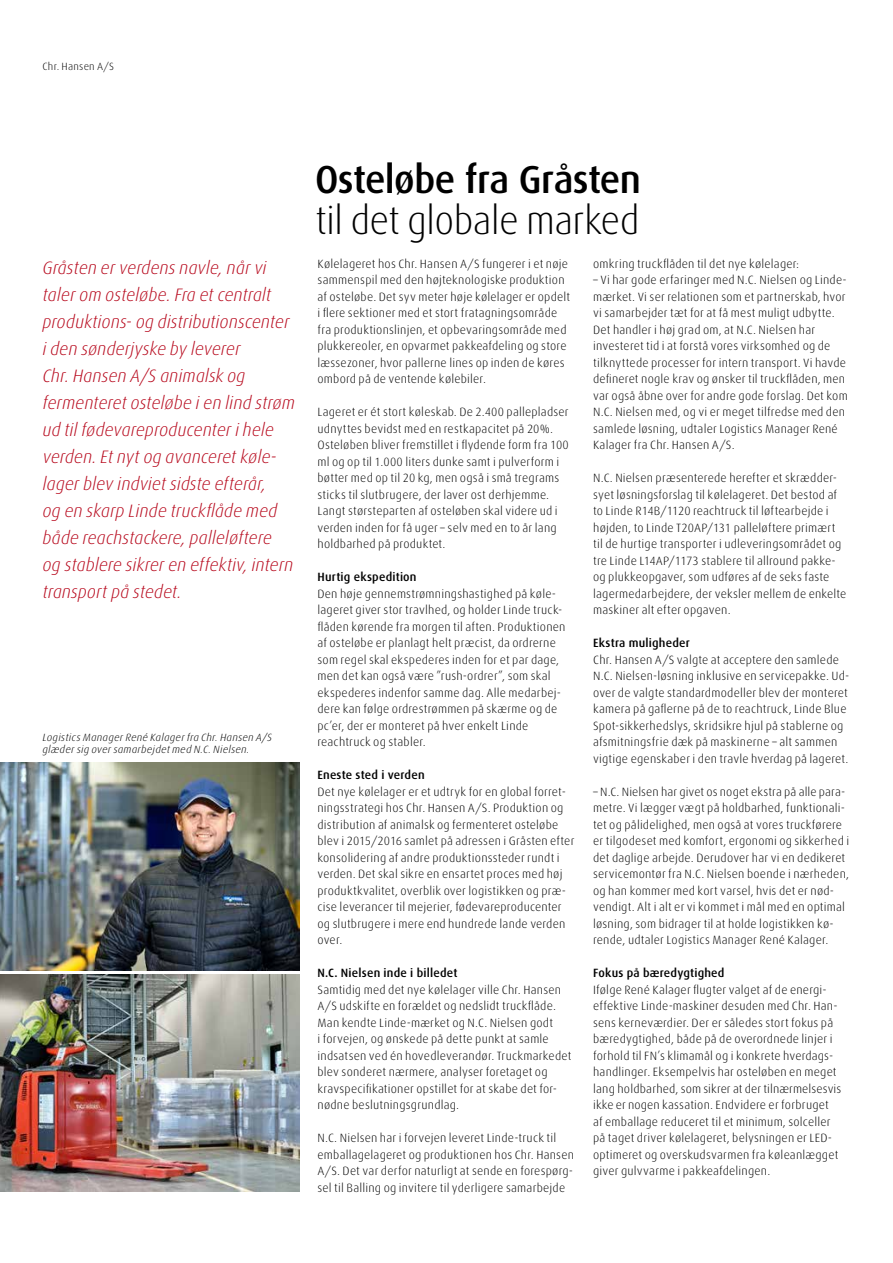
<style>
.page{position:relative;width:893px;height:1263px;background:#fff}
.page>*{position:absolute;margin:0;border:0;box-sizing:border-box;transform-origin:0 0}
.t1{font:300 39px "Linde Dax";letter-spacing:-.02em;color:#000}
.t2{font:500 39px "Linde Dax";letter-spacing:-.015em;color:#000}
.t3{font:italic 300 18px/27px "Linde Dax";letter-spacing:-.005em;color:#b7081c}
.t4{font:300 12px/16.5px "Linde Dax";letter-spacing:.015em;color:#000}
.t5{font:500 12px "Linde Dax";letter-spacing:.015em;color:#000}
.t6{font:italic 300 10.5px/12px "Linde Dax";letter-spacing:.02em;color:#000}
.t7{font:300 10.5px "Linde Dax";letter-spacing:.02em;color:#000}
</style>
<div class="page">
<img style="left:0;top:974px;width:300px;height:218px">
<img style="left:0;top:763px;width:300px;height:207px">
<p class="t7" style="left:43px;top:60px;width:73px">Chr. Hansen A/S</p>
<p class="t3" style="left:43px;top:255px;width:254px">Gråsten er verdens navle, når vi taler om osteløbe. Fra et centralt produktions- og distributionscenter i den sønderjyske by leverer<br>Chr. Hansen A/S animalsk og fermenteret osteløbe i en lind strøm ud til fødevareproducenter i hele verden. Et nyt og avanceret køle&shy;lager blev indviet sidste efterår,<br>og en skarp Linde truckflåde med både reachstackere, palleløftere<br>og stablere sikrer en effektiv, intern transport på stedet.</p>
<p class="t6" style="left:43px;top:732px;width:231px">Logistics Manager René Kalager fra Chr. Hansen A/S glæder sig over samarbejdet med N.C. Nielsen.</p>
<h1 class="t2" style="left:315px;top:158px;width:328px">Osteløbe fra Gråsten</h1>
<h1 class="t1" style="left:315px;top:199px;width:326px">til det globale marked</h1>
<p class="t4" style="left:317px;top:255px;width:254px">Kølelageret hos Chr. Hansen A/S fungerer i et nøje sammenspil med den højteknologiske produktion af osteløbe. Det syv meter høje kølelager er opdelt i flere sektioner med et stort fratagningsområde fra produktionslinjen, et opbevaringsområde med plukkereoler, en opvarmet pakkeafdeling og store læssezoner, hvor pallerne lines op inden de køres ombord på de ventende kølebiler.</p>
<p class="t4" style="left:317px;top:404px;width:253px">Lageret er ét stort køleskab. De 2.400 pallepladser udnyttes bevidst med en restkapacitet på 20%.<br>Osteløben bliver fremstillet i flydende form fra 100 ml og op til 1.000 liters dunke samt i pulverform i bøtter med op til 20 kg, men også i små tregrams sticks til slutbrugere, der laver ost derhjemme.<br>Langt størsteparten af osteløben skal videre ud i verden inden for få uger – selv med en to år lang holdbarhed på produktet.</p>
<p class="t5" style="left:317px;top:570px;width:101px">Hurtig ekspedition</p>
<p class="t4" style="left:317px;top:585px;width:250px">Den høje gennemstrømningshastighed på køle&shy;lageret giver stor travlhed, og holder Linde truck&shy;flåden kørende fra morgen til aften. Produktionen af osteløbe er planlagt helt præcist, da ordrerne som regel skal ekspederes inden for et par dage, men det kan også være ”rush-ordrer”, som skal ekspederes indenfor samme dag. Alle medarbej&shy;dere kan følge ordrestrømmen på skærme og de pc’er, der er monteret på hver enkelt Linde reachtruck og stabler.</p>
<p class="t5" style="left:317px;top:768px;width:109px">Eneste sted i verden</p>
<p class="t4" style="left:317px;top:783px;width:258px">Det nye kølelager er et udtryk for en global forret&shy;ningsstrategi hos Chr. Hansen A/S. Produktion og distribution af animalsk og fermenteret osteløbe blev i 2015/2016 samlet på adressen i Gråsten efter konsolidering af andre produktionssteder rundt i verden. Det skal sikre en ensartet proces med høj produktkvalitet, overblik over logistikken og præ&shy;cise leverancer til mejerier, fødevareproducenter og slutbrugere i mere end hundrede lande verden over.</p>
<p class="t5" style="left:317px;top:966px;width:141px">N.C. Nielsen inde i billedet</p>
<p class="t4" style="left:317px;top:981px;width:256px">Samtidig med det nye kølelager ville Chr. Hansen A/S udskifte en forældet og nedslidt truckflåde.<br>Man kendte Linde-mærket og N.C. Nielsen godt<br>i forvejen, og ønskede på dette punkt at samle indsatsen ved én hovedleverandør. Truckmarkedet blev sonderet nærmere, analyser foretaget og kravspecifikationer opstillet for at skabe det for&shy;nødne beslutningsgrundlag.</p>
<p class="t4" style="left:317px;top:1130px;width:258px">N.C. Nielsen har i forvejen leveret Linde-truck til emballagelageret og produktionen hos Chr. Hansen A/S. Det var derfor naturligt at sende en forespørg&shy;sel til Balling og invitere til yderligere samarbejde</p>
<p class="t4" style="left:593px;top:255px;width:208px">omkring truckflåden til det nye kølelager:</p>
<p class="t4" style="left:593px;top:272px;width:256px">– Vi har gode erfaringer med N.C. Nielsen og Linde&shy;mærket. Vi ser relationen som et partnerskab, hvor vi samarbejder tæt for at få mest muligt udbytte.<br>Det handler i høj grad om, at N.C. Nielsen har investeret tid i at forstå vores virksomhed og de tilknyttede processer for intern transport. Vi havde defineret nogle krav og ønsker til truckflåden, men var også åbne over for andre gode forslag. Det kom N.C. Nielsen med, og vi er meget tilfredse med den samlede løsning, udtaler Logistics Manager René Kalager fra Chr. Hansen A/S.</p>
<p class="t4" style="left:593px;top:470px;width:255px">N.C. Nielsen præsenterede herefter et skrædder&shy;syet løsningsforslag til kølelageret. Det bestod af to Linde R14B/1120 reachtruck til løftearbejde i højden, to Linde T20AP/131 palleløftere primært til de hurtige transporter i udleveringsområdet og tre Linde L14AP/1173 stablere til allround pakke&shy;og plukkeopgaver, som udføres af de seks faste lagermedarbejdere, der veksler mellem de enkelte maskiner alt efter opgaven.</p>
<p class="t5" style="left:593px;top:636px;width:98px">Ekstra muligheder</p>
<p class="t4" style="left:593px;top:651px;width:258px">Chr. Hansen A/S valgte at acceptere den samlede N.C. Nielsen-løsning inklusive en servicepakke. Ud&shy;over de valgte standardmodeller blev der monteret kamera på gaflerne på de to reachtruck, Linde Blue Spot-sikkerhedslys, skridsikre hjul på stablerne og afsmitningsfrie dæk på maskinerne – alt sammen vigtige egenskaber i den travle hverdag på lageret.</p>
<p class="t4" style="left:593px;top:783px;width:258px">– N.C. Nielsen har givet os noget ekstra på alle para&shy;metre. Vi lægger vægt på holdbarhed, funktionali&shy;tet og pålidelighed, men også at vores truckførere er tilgodeset med komfort, ergonomi og sikkerhed i det daglige arbejde. Derudover har vi en dedikeret servicemontør fra N.C. Nielsen boende i nærheden, og han kommer med kort varsel, hvis det er nød&shy;vendigt. Alt i alt er vi kommet i mål med en optimal løsning, som bidrager til at holde logistikken kø&shy;rende, udtaler Logistics Manager René Kalager.</p>
<p class="t5" style="left:593px;top:966px;width:133px">Fokus på bæredygtighed</p>
<p class="t4" style="left:593px;top:981px;width:250px">Ifølge René Kalager flugter valget af de energi&shy;effektive Linde-maskiner desuden med Chr. Han&shy;sens kerneværdier. Der er således stort fokus på bæredygtighed, både på de overordnede linjer i forhold til FN’s klimamål og i konkrete hverdags&shy;handlinger. Eksempelvis har osteløben en meget lang holdbarhed, som sikrer at der tilnærmelsesvis ikke er nogen kassation. Endvidere er forbruget af emballage reduceret til et minimum, solceller på taget driver kølelageret, belysningen er LED&shy;optimeret og overskudsvarmen fra køleanlægget giver gulvvarme i pakkeafdelingen.</p>
</div>
